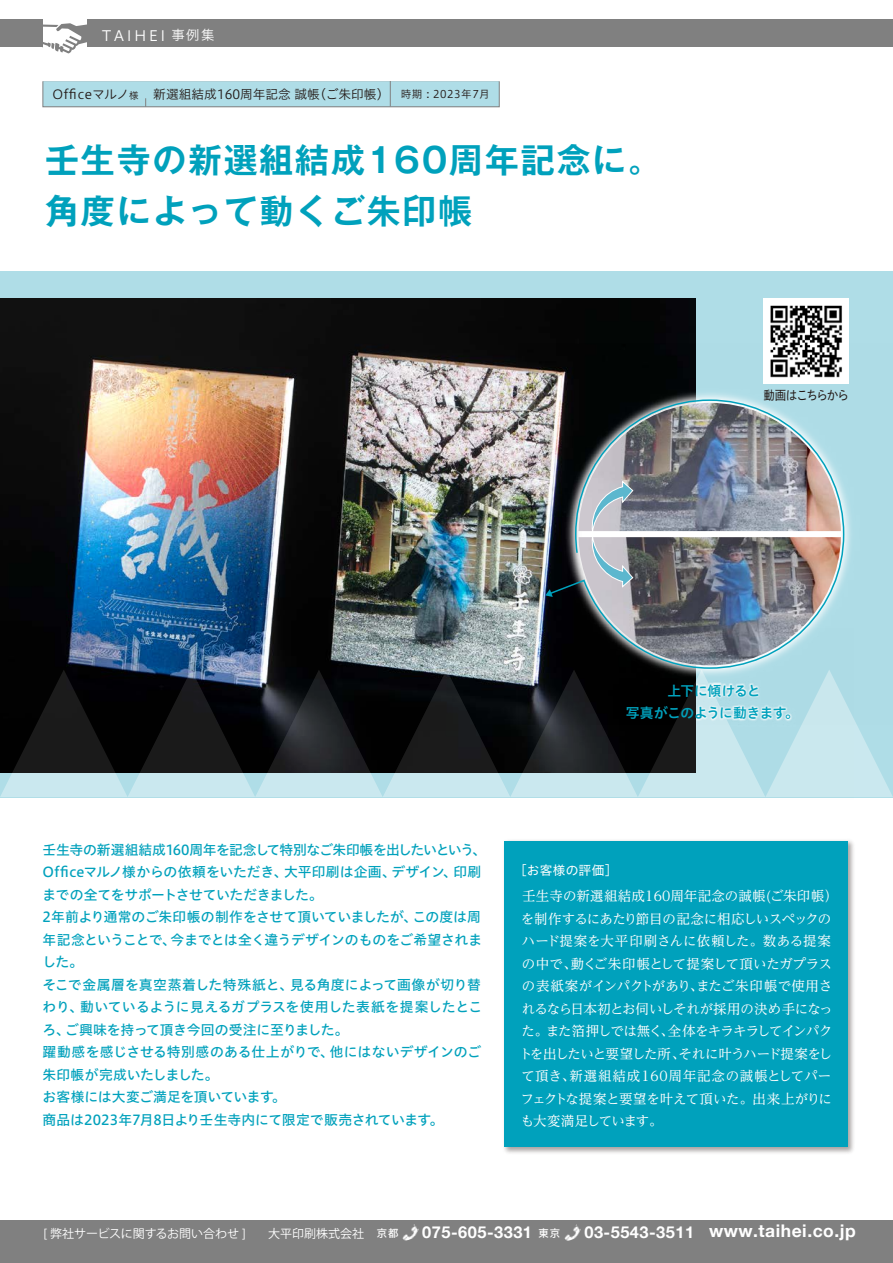
<style>
.page{position:relative;width:893px;height:1263px;background:#fff}
.page>*{position:absolute;margin:0;border:0;box-sizing:border-box;transform-origin:0 0}
.t1{font:700 34.05px/51px "Gothic MB101 Pr 5 De";letter-spacing:.05em;color:#00a1bc}
.t2{font:700 17.4px "Helvetica Neue";letter-spacing:.03em;color:#fff}
.t3{font:700 16.35px "Helvetica Neue";letter-spacing:.03em;color:#fff}
.t4{font:14.25px "Hiragino UD Sans Std W3";letter-spacing:.15em;color:#fff}
.t5{font:13.8px/22.5px "Hiragino UD Sans Std W5";letter-spacing:-.015em;color:#00a1bc}
.t6{font:13.8px/22.5px "Hiragino UD Sans Std W6";letter-spacing:-.04em;color:#00a1bc;text-align:center}
.t7{font:13.5px/22.5px "UD Reimin Pr 6 N";letter-spacing:-.015em;color:#fff}
.t8{font:12.75px "Hiragino UD Sans Std W3";color:#231815}
.t9{font:12.75px "Hiragino UD Sans Std W4";letter-spacing:-.085em;color:#231815;scale:.9 1}
.t10{font:12.75px "Hiragino UD Sans Std W4";letter-spacing:.01em;color:#fff}
.t11{font:12px "Koz Go Pro";color:#fff}
.t12{font:10.65px "Hiragino UD Sans Std W3";letter-spacing:.05em;color:#231815}
.s1{font-size:13.5px}
.s2{font-size:9.6px}
.s3{font-weight:500;font-size:10.35px}
.s4{font-family:"Koz Go Pro";font-weight:500;font-size:10.35px}
.s5{font-size:16.35px}
</style>
<div class="page">
<svg style="left:42px;top:20px;width:46px;height:33px"></svg>
<div style="left:0;top:20px;width:42px;height:27px;background:#808080"></div>
<div style="left:88px;top:20px;width:805px;height:27px;background:#808080"></div>
<div style="left:0;top:1221px;width:893px;height:42px;background:#808080"></div>
<img style="left:402px;top:1224px;width:17px;height:17px">
<img style="left:564px;top:1224px;width:17px;height:17px">
<div style="left:0;top:271px;width:893px;height:526px;background:#afdde7"></div>
<img style="left:0;top:298px;width:695px;height:371px">
<img style="left:519px;top:343px;width:332px;height:326px">
<div style="left:42px;top:81px;width:458px;height:26px;background:#afdde7;border:1px solid #808080"></div>
<svg style="left:390px;top:81px;width:1px;height:26px"></svg>
<img style="left:504px;top:840px;width:350px;height:313px">
<div style="left:505px;top:841px;width:343px;height:306px;background:#00a1bc"></div>
<svg style="left:548px;top:399px;width:297px;height:270px;background:#586267"></svg>
<img style="left:578px;top:537px;width:263px;height:128px">
<img style="left:578px;top:403px;width:263px;height:128px">
<svg style="left:590px;top:480px;width:44px;height:108px;background:#b0bbc3"></svg>
<svg style="left:545px;top:589px;width:8px;height:8px"></svg>
<svg style="left:0;top:669px;width:893px;height:128px;background:#536165"></svg>
<img style="left:763px;top:298px;width:85px;height:85px">
<p class="t4" style="left:102px;top:25px;width:114px">TAIHEI <span class="s1">事例集</span></p>
<p class="t8" style="left:52px;top:84px;width:332px">Officeマルノ<span class="s2">様</span> 新選組結成160周年記念 誠帳(ご朱印帳)</p>
<p class="t12" style="left:401px;top:86px;width:91px">時期 : 2023年7月</p>
<h1 class="t1" style="left:45px;top:132px;width:618px">壬生寺の新選組結成160周年記念に。角度によって動くご朱印帳</h1>
<p class="t9" style="left:764px;top:386px;width:96px">動画はこちらから</p>
<p class="t6" style="left:626px;top:679px;width:175px">上下に傾けると<br>写真がこのように動きます。</p>
<p class="t5" style="left:42px;top:838px;width:445px">壬生寺の新選組結成160周年を記念して特別なご朱印帳を出したいという、<br>Officeマルノ様からの依頼をいただき、大平印刷は企画、デザイン、印刷までの全てをサポートさせていただきました。<br>2年前より通常のご朱印帳の制作をさせて頂いていましたが、この度は周年記念ということで、今までとは全く違うデザインのものをご希望されました。<br>そこで金属層を真空蒸着した特殊紙と、見る角度によって画像が切り替わり、動いているように見えるガプラスを使用した表紙を提案したところ、ご興味を持って頂き今回の受注に至りました。<br>躍動感を感じさせる特別感のある仕上がりで、他にはないデザインのご朱印帳が完成いたしました。<br>お客様には大変ご満足を頂いています。<br>商品は2023年7月8日より壬生寺内にて限定で販売されています。</p>
<p class="t10" style="left:521px;top:860px;width:92px">[お客様の評価]</p>
<p class="t7" style="left:519px;top:884px;width:320px">壬生寺の新選組結成160周年記念の誠帳(ご朱印帳）を制作するにあたり節目の記念に相応しいスペックのハード提案を大平印刷さんに依頼した。数ある提案の中で、動くご朱印帳として提案して頂いたガプラスの表紙案がインパクトがあり、またご朱印帳で使用されるなら日本初とお伺いしそれが採用の決め手になった。また箔押しでは無く、全体をキラキラしてインパクトを出したいと要望した所、それに叶うハード提案をして頂き、新選組結成160周年記念の誠帳としてパーフェクトな提案と要望を叶えて頂いた。出来上がりにも大変満足しています。</p>
<p class="t11" style="left:43px;top:1225px;width:204px">[ 弊社サービスに関するお問い合わせ ]</p>
<p class="t11" style="left:268px;top:1226px;width:132px">大平印刷株式会社 <span class="s3">京都</span></p>
<p class="t3" style="left:422px;top:1219px;width:139px">075-605-3331 <span class="s4">東京</span></p>
<p class="t2" style="left:584px;top:1217px;width:273px"><span class="s5">03-5543-3511</span> www.taihei.co.jp</p>
</div>
